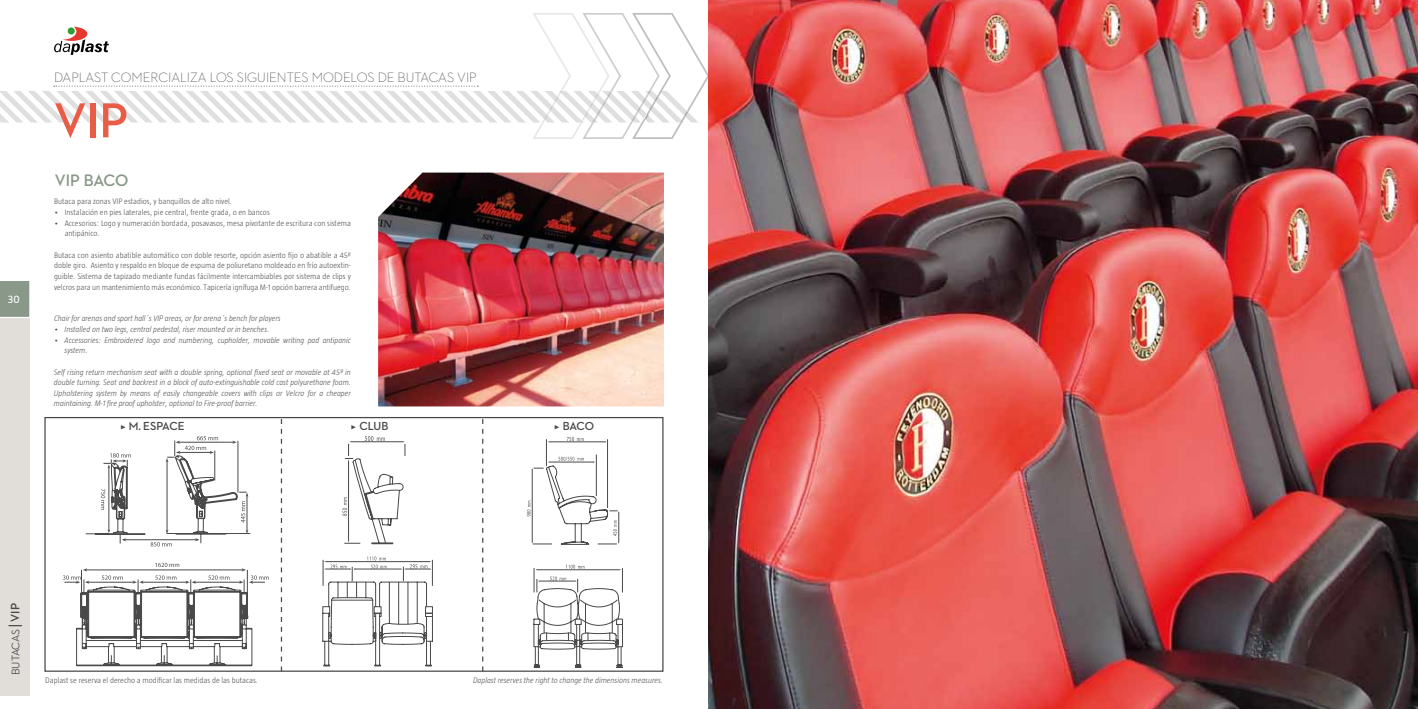
<style>
.page{position:relative;width:1418px;height:709px;background:#fff}
.page>*{position:absolute;margin:0;border:0;box-sizing:border-box;transform-origin:0 0}
.t1{font:700 50px "Neutraface 2 Display";color:#e95c45}
.t2{font:700 16.88px "Neutraface 2 Display";color:#899889}
.t3{font:300 13.75px "Neutraface 2 Display";color:#494949}
.t4{font:700 11.88px "Neutraface 2 Display";color:#494949}
.t5{font:500 11.25px "Neutraface 2 Display";color:#494949}
.t6{font:11.25px "Taz";color:#fff}
.t7{font:300 8.12px/10.6px "Taz";color:#494949}
.t8{font:italic 300 8.12px/10.6px "Taz";color:#494949}
.s1{font-family:"Garamond Premr Pro";font-weight:400}
.s2{font-family:"Miso";font-weight:700;font-size:12.5px}
.s3{font-weight:700;font-size:12.5px}
</style>
<div class="page">
<div style="left:0;top:281px;width:29px;height:414px;background:#e1ded9"></div>
<svg style="left:0;top:13px;width:709px;height:126px"></svg>
<img style="left:378px;top:173px;width:286px;height:233px">
<img style="left:709px;top:0;width:708px;height:709px">
<div style="left:44px;top:417px;width:619px;height:254px;border:1px solid #494949"></div>
<svg style="left:281px;top:419px;width:1px;height:252px"></svg>
<svg style="left:482px;top:419px;width:1px;height:252px"></svg>
<svg style="left:86px;top:436px;width:164px;height:110px"></svg>
<div style="left:176px;top:533px;width:50px;height:1px;border:1px solid #494949"></div>
<div style="left:95px;top:533px;width:50px;height:1px;border:1px solid #494949"></div>
<svg style="left:63px;top:563px;width:206px;height:103px"></svg>
<svg style="left:527px;top:437px;width:92px;height:108px"></svg>
<svg style="left:533px;top:564px;width:90px;height:104px"></svg>
<svg style="left:342px;top:436px;width:64px;height:108px"></svg>
<svg style="left:322px;top:556px;width:111px;height:110px"></svg>
<div style="left:0;top:281px;width:29px;height:36px;background:#899889"></div>
<hr style="left:0;top:317px;width:30px;height:1px;background:#fff">
<h3 class="t6" style="left:8px;top:293px;width:13px">30</h3>
<h3 class="t3" style="left:54px;top:70px;width:411px">DAPLAST COMERCIALIZA LOS SIGUIENTES MODELOS DE BUTACAS VIP</h3>
<h1 class="t1" style="left:54px;top:92px;width:52px">VIP</h1>
<h2 class="t2" style="left:55px;top:171px;width:74px">VIP BACO</h2>
<p class="t7" style="left:54px;top:196px;width:179px">Butaca para zonas VIP estadios, y banquillos de alto nivel.</p>
<p class="t7" style="left:54px;top:207px;width:217px">• Instalación en pies laterales, pie central, frente grada, o en bancos</p>
<p class="t7" style="left:65px;top:217px;width:288px;text-indent:-11px">• Accesorios: Logo y numeración bordada, posavasos, mesa pivotante de escritura con sistema antipánico.</p>
<p class="t7" style="left:54px;top:249px;width:298px;text-align:justify">Butaca con asiento abatible automático con doble resorte, opción asiento fijo o abatible a 45º doble giro. Asiento y respaldo en bloque de espuma de poliuretano moldeado en frío autoextin&shy;guible. Sistema de tapizado mediante fundas fácilmente intercambiables por sistema de clips y velcros para un mantenimiento más económico. Tapicería ignífuga M-1 opción barrera antifuego.</p>
<p class="t8" style="left:54px;top:313px;width:228px">Chair for arenas and sport hall´s VIP areas, or for arena´s bench for players</p>
<p class="t8" style="left:54px;top:324px;width:217px">• Installed on two legs, central pedestal, riser mounted or in benches.</p>
<p class="t8" style="left:65px;top:334px;width:288px;text-indent:-11px">• Accessories: Embroidered logo and numbering, cupholder, movable writing pad antipanic system.</p>
<p class="t8" style="left:54px;top:366px;width:298px;text-align:justify">Self rising return mechanism seat with a double spring, optional fixed seat or movable at 45º in double turning. Seat and backrest in a block of auto-extinguishable cold cast polyurethane foam.<br>Upholstering system by means of easily changeable covers with clips or Velcro for a cheaper maintaining. M-1 fire proof upholster, optional to Fire-proof barrier.</p>
<h3 class="t4" style="left:120px;top:419px;width:31px"><span class="s1">▶</span> M. ESPA</h3>
<h3 class="t4" style="left:169px;top:419px;width:15px">CE</h3>
<h3 class="t4" style="left:351px;top:419px;width:25px"><span class="s1">▶</span> CLUB</h3>
<h3 class="t4" style="left:554px;top:419px;width:40px"><span class="s1">▶</span>BACO</h3>
<h3 class="t5" style="left:10px;top:675px;width:72px;rotate:-90deg">BUTACAS <span class="s2">|</span> <span class="s3">VIP</span></h3>
<p class="t7" style="left:45px;top:674px;width:214px">Daplast se reserva el derecho a modificar las medidas de las butacas.</p>
<p class="t8" style="left:473px;top:674px;width:191px">Daplast reserves the right to change the dimensions measures.</p>
</div>
